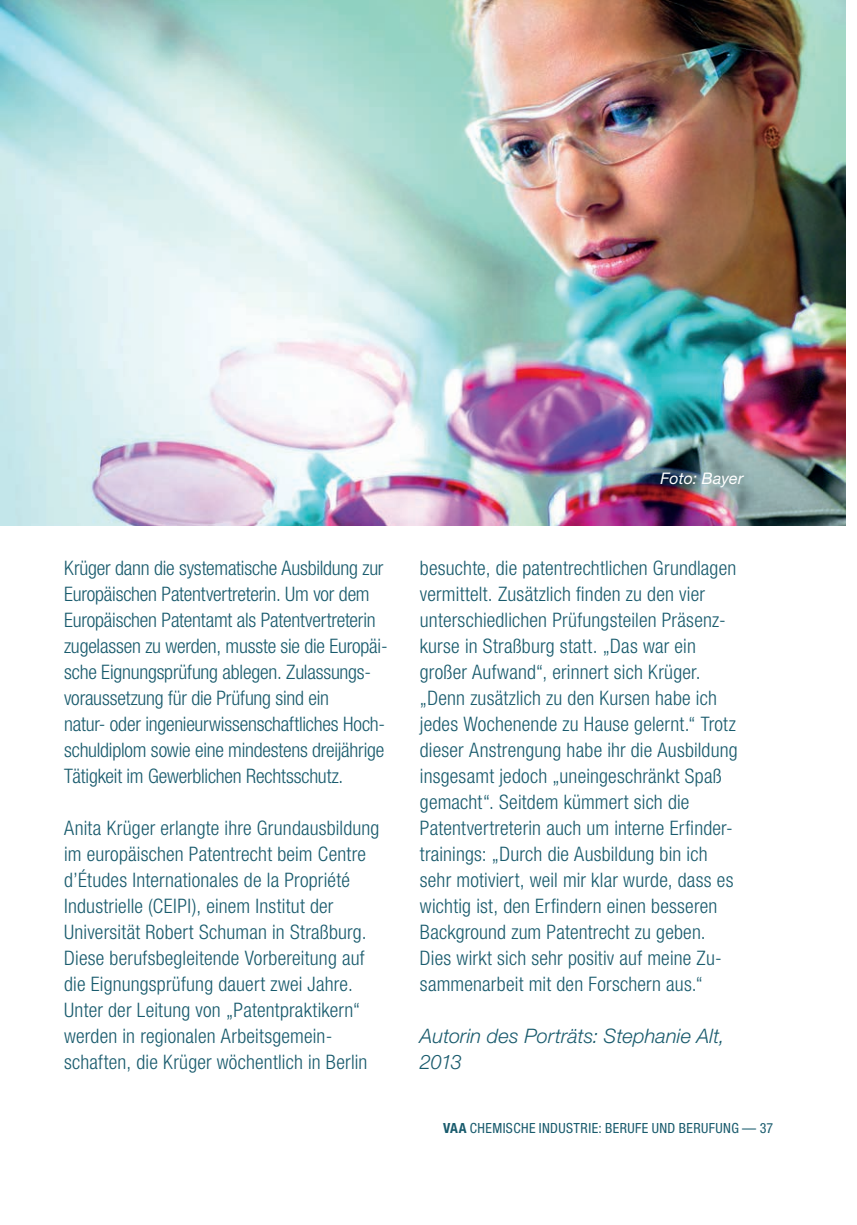
<style>
.page{position:relative;width:857px;height:1225px;background:#fff}
.page>*{position:absolute;margin:0;border:0;box-sizing:border-box;transform-origin:0 0}
.t1{font:300 condensed 20px/26px "Helvetica Neue LT Std";letter-spacing:.01em;color:#195b6d}
.t2{font:300 condensed 20px/26px "Helvetica Neue LT Std";letter-spacing:-.01em;color:#195b6d}
.t3{font:italic 300 20px/26px "Helvetica Neue LT Std";letter-spacing:.005em;color:#195b6d}
.t4{font:italic 16px "Helvetica Neue LT Std";letter-spacing:.005em;color:#fff}
.t5{font:condensed 14px "Helvetica Neue LT Std";letter-spacing:.03em;color:#195b6d}
.s1{font-weight:700}
</style>
<div class="page">
<img style="left:0;top:0;width:845px;height:525px">
<p class="t2" style="left:64px;top:555px;width:325px">Krüger dann die systematische Ausbildung zur Europäischen Patentvertreterin. Um vor dem Europäischen Patentamt als Patentvertreterin zugelassen zu werden, musste sie die Europäi&shy;sche Eignungsprüfung ablegen. Zulassungs&shy;voraussetzung für die Prüfung sind ein<br>natur- oder ingenieurwissenschaftliches Hoch&shy;schuldiplom sowie eine mindestens dreijährige Tätigkeit im Gewerblichen Rechtsschutz.</p>
<p class="t1" style="left:64px;top:815px;width:317px">Anita Krüger erlangte ihre Grundausbildung im europäischen Patentrecht beim Centre d’Études Internationales de la Propriété Industrielle (CEIPI), einem Institut der Universität Robert Schuman in Straßburg.<br>Diese berufsbegleitende Vorbereitung auf die Eignungsprüfung dauert zwei Jahre.<br>Unter der Leitung von „Patentpraktikern“ werden in regionalen Arbeitsgemein&shy;schaften, die Krüger wöchentlich in Berlin</p>
<p class="t4" style="left:660px;top:468px;width:85px">Foto: Bayer</p>
<p class="t1" style="left:419px;top:555px;width:319px">besuchte, die patentrechtlichen Grundlagen vermittelt. Zusätzlich finden zu den vier unterschiedlichen Prüfungsteilen Präsenz&shy;kurse in Straßburg statt. „Das war ein großer Aufwand“, erinnert sich Krüger. „Denn zusätzlich zu den Kursen habe ich jedes Wochenende zu Hause gelernt.“ Trotz dieser Anstrengung habe ihr die Ausbildung insgesamt jedoch „uneingeschränkt Spaß gemacht“. Seitdem kümmert sich die Patentvertreterin auch um interne Erfinder&shy;trainings: „Durch die Ausbildung bin ich sehr motiviert, weil mir klar wurde, dass es wichtig ist, den Erfindern einen besseren Background zum Patentrecht zu geben.<br>Dies wirkt sich sehr positiv auf meine Zu&shy;sammenarbeit mit den Forschern aus.“</p>
<p class="t3" style="left:419px;top:1023px;width:306px">Autorin des Porträts: Stephanie Alt,<br>2013</p>
<p class="t5" style="left:443px;top:1119px;width:331px"><span class="s1">VAA</span> CHEMISCHE INDUSTRIE: BERUFE UND BERUFUNG — 37</p>
</div>
